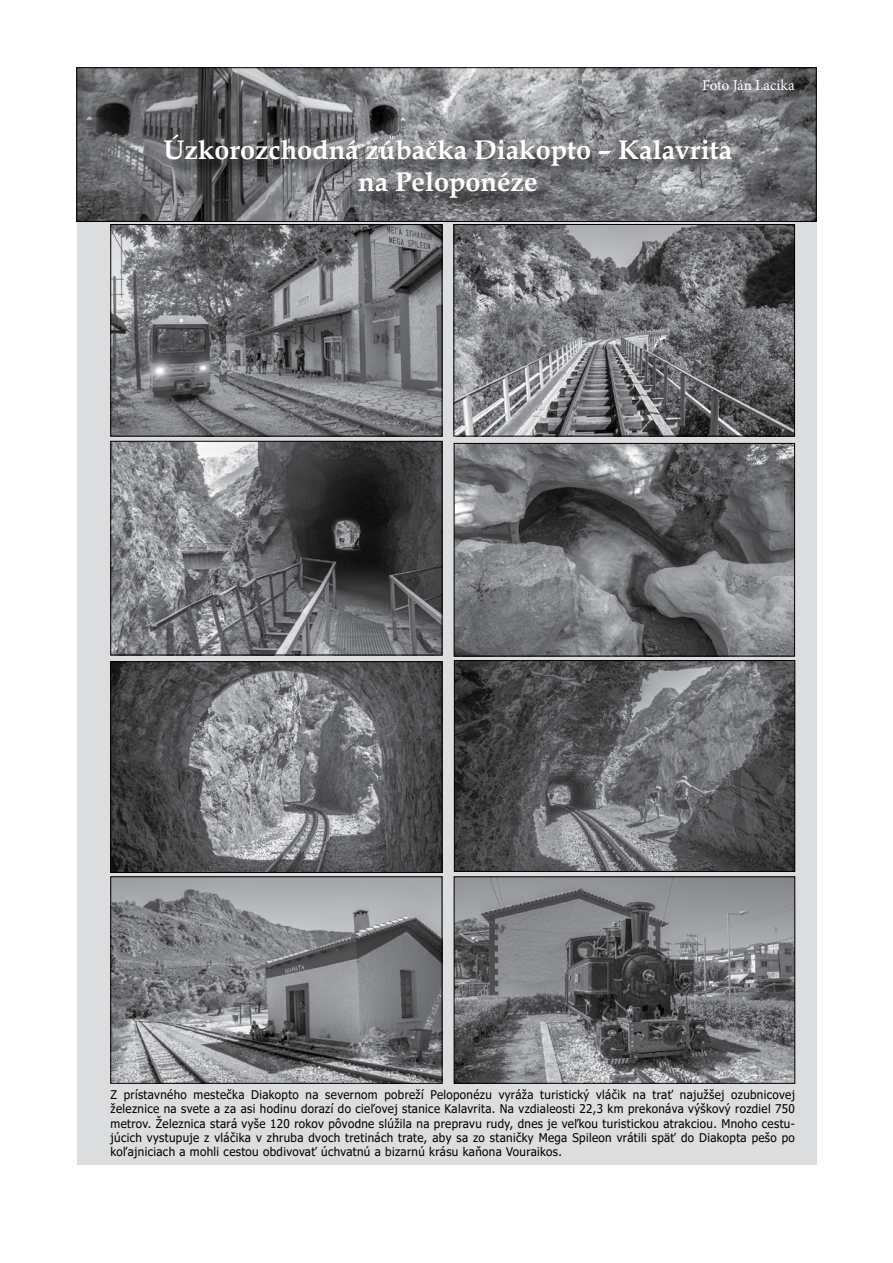
<style>
.page{position:relative;width:893px;height:1263px;background:#fff}
.page>*{position:absolute;margin:0;border:0;box-sizing:border-box;transform-origin:0 0}
.t1{font:700 27px/32.4px "Book Antiqua";color:#fff;text-align:center}
.t2{font:15px "Minion Pro";letter-spacing:-.005em;color:#fff}
.t3{font:12px/14.4px "Tahoma";letter-spacing:.03em;color:#000;text-align:justify}
</style>
<div class="page">
<div style="left:77px;top:68px;width:739px;height:1097px;background:#dcddde"></div>
<img style="left:113px;top:878px;width:327px;height:203px">
<div style="left:111px;top:876px;width:331px;height:207px;border:1px solid #000"></div>
<img style="left:456px;top:879px;width:337px;height:202px">
<div style="left:454px;top:877px;width:341px;height:206px;border:1px solid #000"></div>
<img style="left:456px;top:662px;width:337px;height:208px">
<div style="left:454px;top:660px;width:341px;height:212px;border:1px solid #000"></div>
<img style="left:113px;top:663px;width:327px;height:208px">
<div style="left:111px;top:661px;width:331px;height:212px;border:1px solid #000"></div>
<img style="left:456px;top:226px;width:337px;height:208px">
<div style="left:454px;top:224px;width:341px;height:212px;border:1px solid #000"></div>
<img style="left:456px;top:445px;width:337px;height:209px">
<div style="left:454px;top:443px;width:341px;height:213px;border:1px solid #000"></div>
<img style="left:113px;top:226px;width:327px;height:208px">
<div style="left:111px;top:224px;width:331px;height:212px;border:1px solid #000"></div>
<img style="left:113px;top:443px;width:327px;height:210px">
<div style="left:111px;top:441px;width:331px;height:214px;border:1px solid #000"></div>
<img style="left:79px;top:70px;width:735px;height:150px">
<div style="left:77px;top:68px;width:739px;height:154px;border:1px solid #000"></div>
<div style="left:168px;top:137px;width:581px;height:80px;background:#000;opacity:.75"></div>
<p class="t2" style="left:702px;top:75px;width:94px">Foto Ján Lacika</p>
<h1 class="t1" style="left:164px;top:133px;width:570px">Úzkorozchodná zúbačka Diakopto – Kalavrita na Peloponéze</h1>
<p class="t3" style="left:111px;top:1088px;width:686px">Z prístavného mestečka Diakopto na severnom pobreží Peloponézu vyráža turistický vláčik na trať najužšej ozubnicovej železnice na svete a za asi hodinu dorazí do cieľovej stanice Kalavrita. Na vzdialeosti 22,3 km prekonáva výškový rozdiel 750 metrov. Železnica stará vyše 120 rokov pôvodne slúžila na prepravu rudy, dnes je veľkou turistickou atrakciou. Mnoho cestu&shy;júcich vystupuje z vláčika v zhruba dvoch tretinách trate, aby sa zo staničky Mega Spileon vrátili späť do Diakopta pešo po koľajniciach a mohli cestou obdivovať úchvatnú a bizarnú krásu kaňona Vouraikos.</p>
</div>
